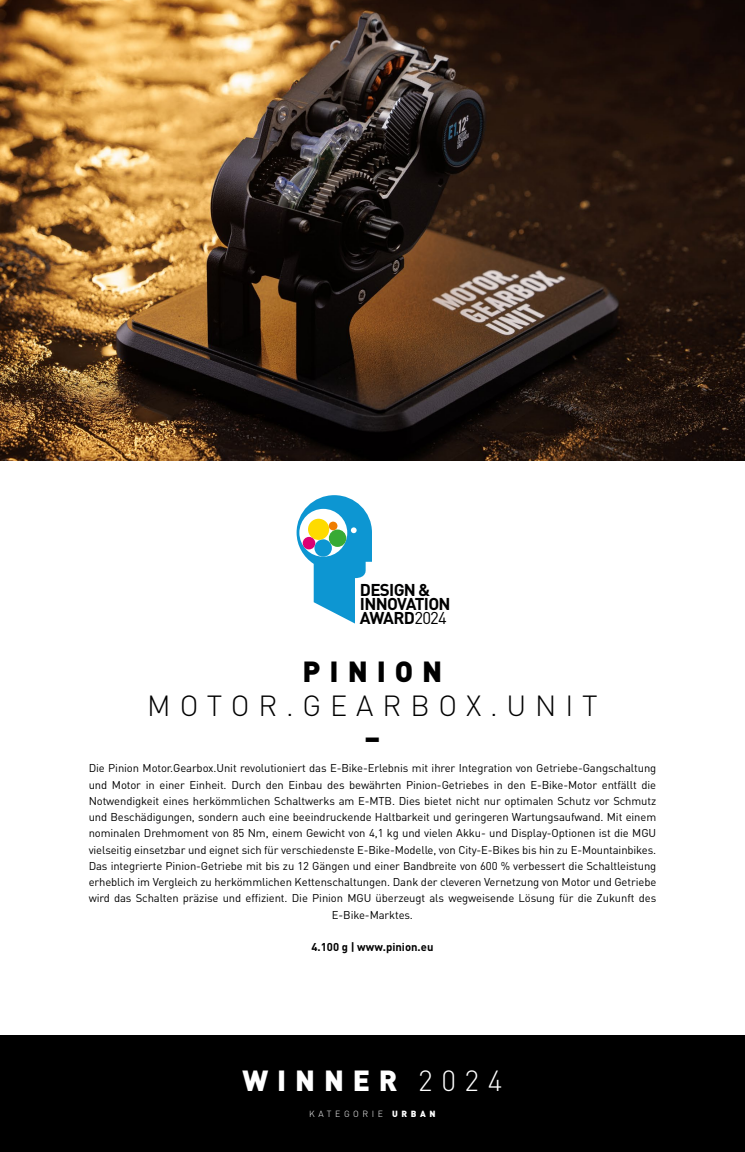
<style>
.page{position:relative;width:745px;height:1152px;background:#fff}
.page>*{position:absolute;margin:0;border:0;box-sizing:border-box;transform-origin:0 0}
.t1{font:300 28.75px "DIN Pro";letter-spacing:.31em;color:#000}
.t2{font:900 28.75px "DIN Pro";letter-spacing:.31em;color:#fff}
.t3{font:900 28.75px "DIN Pro";letter-spacing:.31em;color:#000}
.t4{font:700 16.88px/13.8px "DIN Pro";letter-spacing:-.04em;color:#000001}
.t5{font:11.25px/16.2px "DIN Pro";letter-spacing:-.01em;color:#000;text-align:center}
.t6{font:700 11.25px "DIN Pro";color:#000}
.t7{font:300 8.88px "DIN Pro";letter-spacing:.41em;color:#fff}
.s1{font-weight:400}
.s2{font-weight:300}
.s3{font-weight:900}
</style>
<div class="page">
<svg style="left:296px;top:495px;width:76px;height:128px"></svg>
<div style="left:314px;top:539px;width:17px;height:18px;background:#0d96d2;border-radius:50%"></div>
<div style="left:328px;top:529px;width:18px;height:18px;background:#38aa34;border-radius:50%"></div>
<svg style="left:328px;top:521px;width:9px;height:9px"></svg>
<div style="left:308px;top:519px;width:21px;height:21px;background:#fedb00;border-radius:50%"></div>
<div style="left:302px;top:537px;width:13px;height:12px;background:#dc0073;border-radius:50%"></div>
<div style="left:0;top:1035px;width:744px;height:117px;background:#000"></div>
<img style="left:0;top:0;width:744px;height:461px">
<h2 class="t4" style="left:359px;top:582px;width:92px">DESIGN &amp;<br>INNOVATION<br>AWARD<span class="s1">2024</span></h2>
<h1 class="t3" style="left:302px;top:652px;width:141px">PINION</h1>
<h1 class="t1" style="left:147px;top:686px;width:451px">MOTOR.GEARBOX.UNIT</h1>
<h1 class="t3" style="left:364px;top:720px;width:17px">–</h1>
<p class="t5" style="left:89px;top:760px;width:568px">Die Pinion Motor.Gearbox.Unit revolutioniert das E-Bike-Erlebnis mit ihrer Integration von Getriebe-Gangschaltung und Motor in einer Einheit. Durch den Einbau des bewährten Pinion-Getriebes in den E-Bike-Motor entfällt die Notwendigkeit eines herkömmlichen Schaltwerks am E-MTB. Dies bietet nicht nur optimalen Schutz vor Schmutz und Beschädigungen, sondern auch eine beeindruckende Haltbarkeit und geringeren Wartungsaufwand. Mit einem nominalen Drehmoment von 85 Nm, einem Gewicht von 4,1 kg und vielen Akku- und Display-Optionen ist die MGU vielseitig einsetzbar und eignet sich für verschiedenste E-Bike-Modelle, von City-E-Bikes bis hin zu E-Mountainbikes.<br>Das integrierte Pinion-Getriebe mit bis zu 12 Gängen und einer Bandbreite von 600 % verbessert die Schaltleistung erheblich im Vergleich zu herkömmlichen Kettenschaltungen. Dank der cleveren Vernetzung von Motor und Getriebe wird das Schalten präzise und effizient. Die Pinion MGU überzeugt als wegweisende Lösung für die Zukunft des E-Bike-Marktes.</p>
<p class="t6" style="left:311px;top:939px;width:123px">4.100 g | www.pinion.eu</p>
<h1 class="t2" style="left:242px;top:1061px;width:261px">WINNER <span class="s2">2024</span></h1>
<p class="t7" style="left:309px;top:1108px;width:128px">KATEGORIE <span class="s3">URBAN</span></p>
</div>
